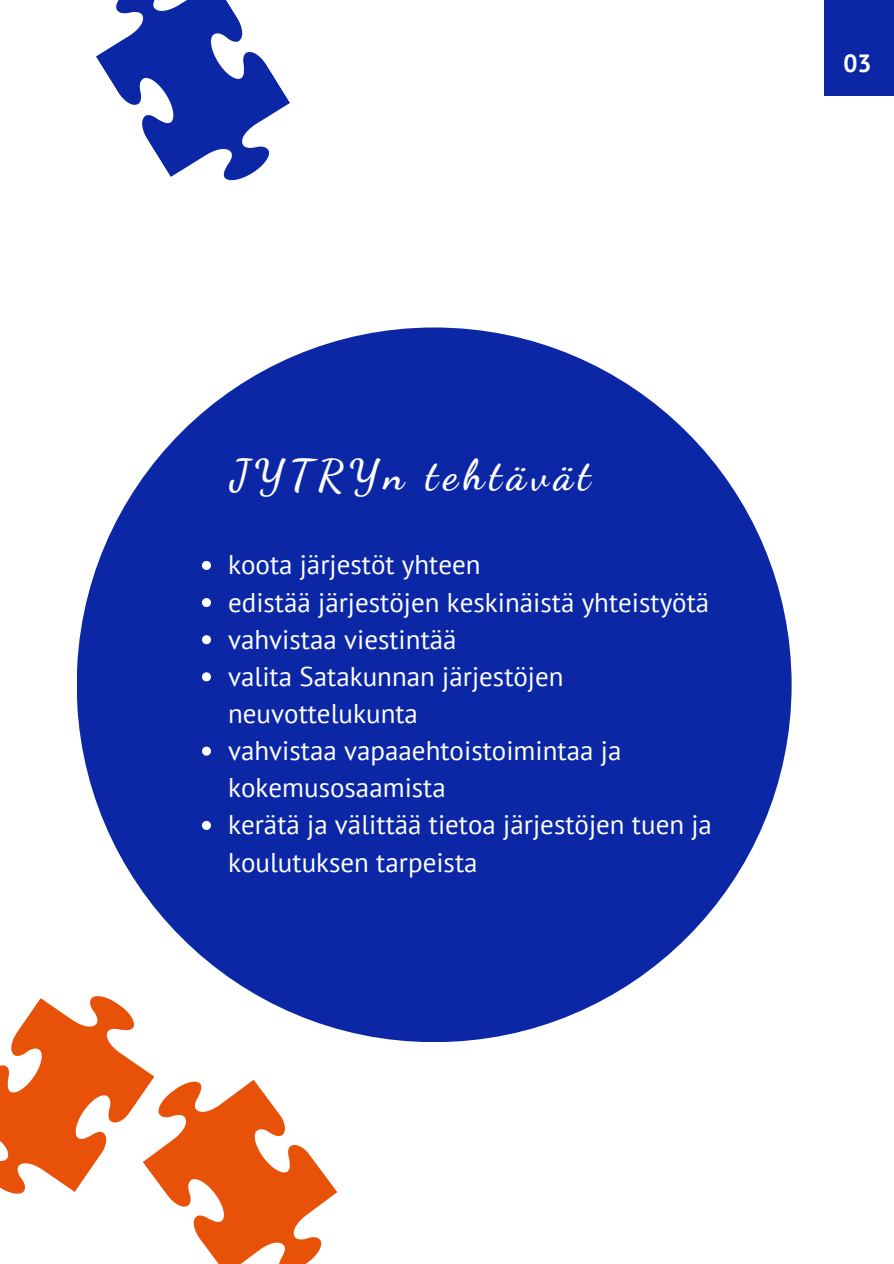
<style>
.page{position:relative;width:894px;height:1264px;background:#fff}
.page>*{position:absolute;margin:0;border:0;box-sizing:border-box;transform-origin:0 0}
.t1{font:700 42px "Dancing Script";letter-spacing:.13em;color:#fff}
.t2{font:27px/37.2px "PT Sans";color:#fff}
.t3{font:700 24.75px "PT Sans";color:#fff}
</style>
<div class="page">
<div style="left:77px;top:327px;width:714px;height:715px;background:#0b27a6;border-radius:50%"></div>
<svg style="left:202px;top:561px;width:9px;height:9px"></svg>
<svg style="left:202px;top:598px;width:9px;height:9px"></svg>
<svg style="left:202px;top:635px;width:9px;height:9px"></svg>
<svg style="left:202px;top:672px;width:9px;height:9px"></svg>
<svg style="left:202px;top:746px;width:9px;height:9px"></svg>
<svg style="left:202px;top:821px;width:9px;height:9px"></svg>
<div style="left:824px;top:0;width:69px;height:95px;background:#0b27a6"></div>
<svg style="left:96px;top:0;width:194px;height:181px;fill:#0b27a6"></svg>
<svg style="left:0;top:996px;width:134px;height:198px;fill:#e85208"></svg>
<svg style="left:119px;top:1048px;width:219px;height:215px"></svg>
<p class="t3" style="left:843px;top:47px;width:30px">03</p>
<p class="t1" style="left:230px;top:450px;width:361px">JYTRYn tehtävät</p>
<p class="t2" style="left:228px;top:546px;width:254px">koota järjestöt yhteen</p>
<p class="t2" style="left:228px;top:583px;width:482px">edistää järjestöjen keskinäistä yhteistyötä</p>
<h1 class="t2" style="left:228px;top:620px;width:230px">vahvistaa viestintää</h1>
<p class="t2" style="left:228px;top:657px;width:337px">valita Satakunnan järjestöjen neuvottelukunta</p>
<p class="t2" style="left:228px;top:731px;width:394px">vahvistaa vapaaehtoistoimintaa ja kokemusosaamista</p>
<p class="t2" style="left:228px;top:805px;width:485px">kerätä ja välittää tietoa järjestöjen tuen ja koulutuksen tarpeista</p>
</div>
